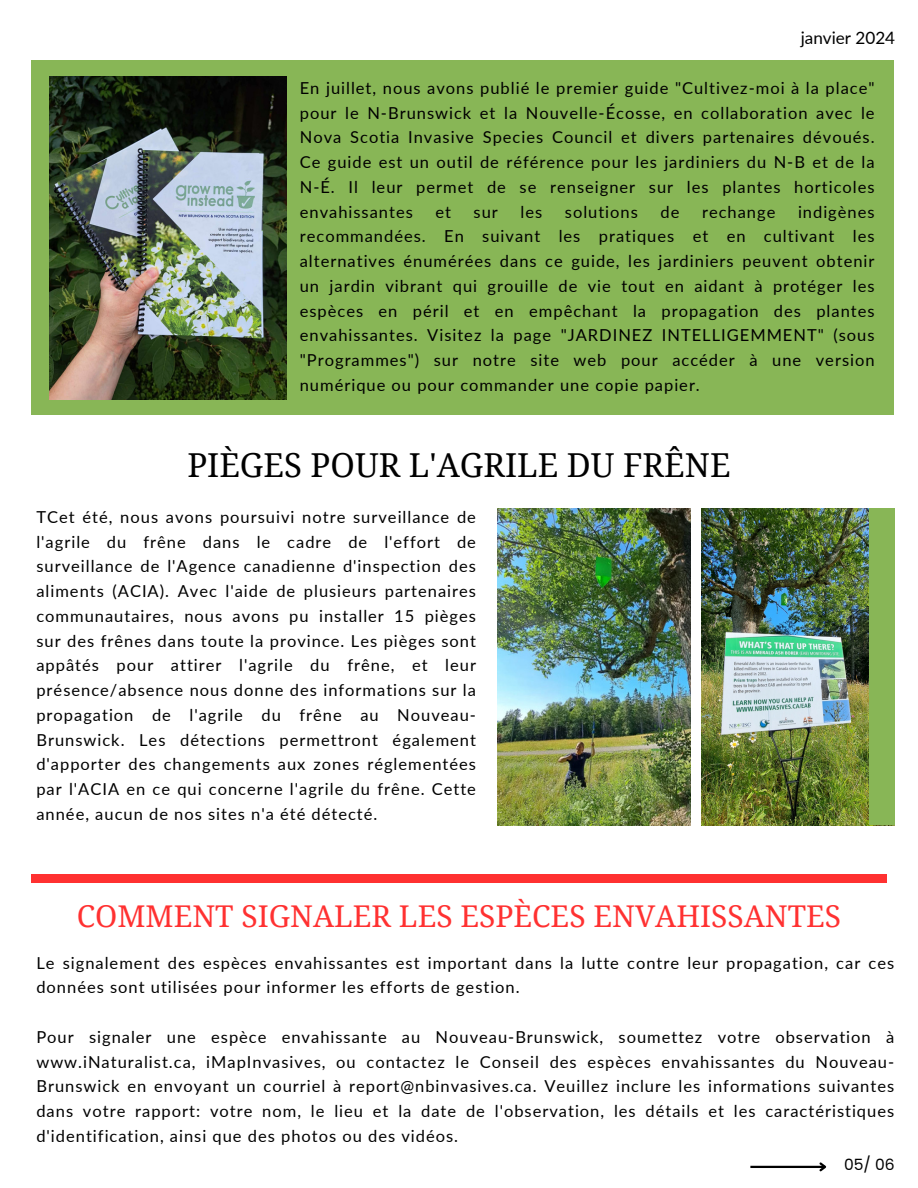
<style>
.page{position:relative;width:918px;height:1188px;background:#fff}
.page>*{position:absolute;margin:0;border:0;box-sizing:border-box;transform-origin:0 0}
.t1{font:33px "Noto Serif";color:#000}
.t2{font:30px "Noto Serif";color:#ff3131}
.t3{font:17.1px "Lato";color:#000}
.t4{font:16.5px/24.8px "Lato";letter-spacing:.06em;color:#000;text-align:justify}
.t5{font:15.45px "Poppins";color:#000}
</style>
<div class="page">
<img style="left:497px;top:509px;width:194px;height:317px">
<img style="left:702px;top:509px;width:192px;height:317px">
<hr style="left:750px;top:1166px;width:75px;height:2px;background:#000">
<svg style="left:817px;top:1162px;width:10px;height:10px"></svg>
<div style="left:31px;top:61px;width:863px;height:354px;background:#88b656"></div>
<img style="left:49px;top:76px;width:238px;height:323px">
<div style="left:31px;top:875px;width:856px;height:8px;background:#ff3131"></div>
<div style="left:869px;top:509px;width:26px;height:316px;background:#88b656"></div>
<p class="t3" style="left:801px;top:27px;width:96px">janvier 2024</p>
<p class="t4" style="left:300px;top:75px;width:576px">En juillet, nous avons publié le premier guide "Cultivez-moi à la place" pour le N-Brunswick et la Nouvelle-Écosse, en collaboration avec le Nova Scotia Invasive Species Council et divers partenaires dévoués.<br>Ce guide est un outil de référence pour les jardiniers du N-B et de la N-É. Il leur permet de se renseigner sur les plantes horticoles envahissantes</p>
<p class="t4" style="left:300px;top:199px;width:576px;text-indent:498px">indigènes recommandées. En suivant les pratiques et en cultivant les alternatives énumérées dans ce guide, les jardiniers peuvent obtenir un jardin vibrant qui grouille de vie tout en aidant à protéger les espèces en péril et en empêchant la propagation des plantes envahissantes. Visitez la page "JARDINEZ INTELLIGEMMENT" (sous "Programmes") sur notre site web pour accéder à une version numérique ou pour commander une copie papier.</p>
<p class="t4" style="left:435px;top:199px;width:17px">et</p>
<p class="t4" style="left:474px;top:199px;width:26px">sur</p>
<p class="t4" style="left:521px;top:199px;width:23px">les</p>
<p class="t4" style="left:565px;top:199px;width:75px">solutions</p>
<p class="t4" style="left:661px;top:199px;width:20px">de</p>
<p class="t4" style="left:702px;top:199px;width:75px">rechange</p>
<p class="t1" style="left:187px;top:442px;width:545px">PIÈGES POUR L'AGRILE DU FRÊNE</p>
<p class="t4" style="left:36px;top:504px;width:441px">TCet été, nous avons poursuivi notre surveillance de l'agrile du frêne dans le cadre de l'effort de surveillance de l'Agence canadienne d'inspection des aliments (ACIA). Avec l'aide de plusieurs partenaires communautaires, nous avons pu installer 15 pièges sur des frênes dans toute la province. Les pièges sont appâtés pour attirer l'agrile du frêne, et leur présence/absence nous donne des informations sur la propagation de l'agrile du frêne au Nouveau-Brunswick. Les détections permettront également d'apporter des changements aux zones réglementées par l'ACIA en ce qui concerne l'agrile du frêne. Cette année, aucun de nos sites n'a été détecté.</p>
<p class="t2" style="left:77px;top:895px;width:766px">COMMENT SIGNALER LES ESPÈCES ENVAHISSANTES</p>
<p class="t4" style="left:36px;top:950px;width:859px">Le signalement des espèces envahissantes est important dans la lutte contre leur propagation, car ces données sont utilisées pour informer les efforts de gestion.</p>
<p class="t4" style="left:36px;top:1024px;width:859px">Pour signaler une espèce envahissante au Nouveau-Brunswick, soumettez votre observation à www.iNaturalist.ca, iMapInvasives, ou contactez le Conseil des espèces envahissantes du Nouveau-Brunswick en envoyant un courriel à report@nbinvasives.ca. Veuillez inclure les informations suivantes dans votre rapport: votre nom, le lieu et la date de l'observation, les détails et les caractéristiques d'identification, ainsi que des photos ou des vidéos.</p>
<p class="t5" style="left:844px;top:1154px;width:52px">05/ 06</p>
</div>
